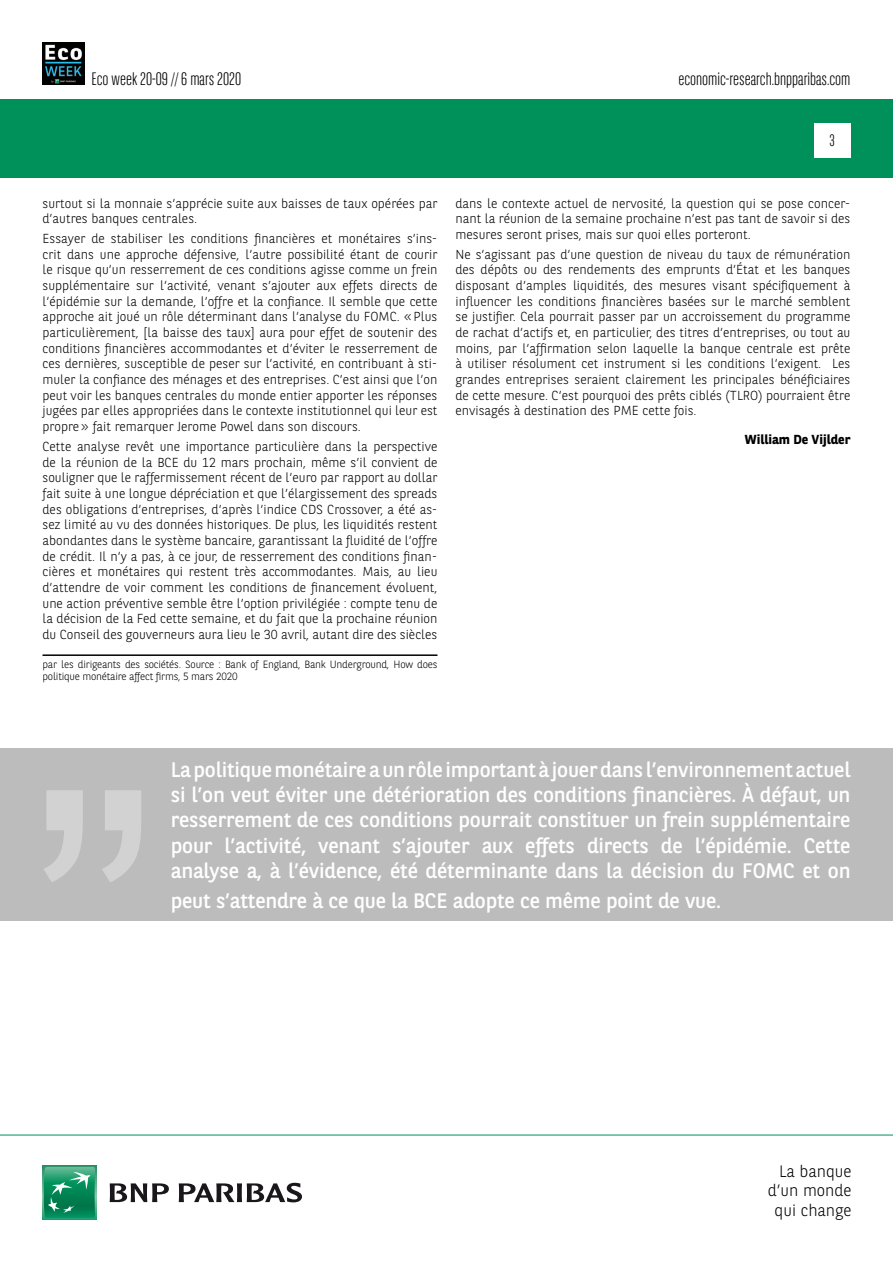
<style>
.page{position:relative;width:893px;height:1263px;background:#fff}
.page>*{position:absolute;margin:0;border:0;box-sizing:border-box;transform-origin:0 0}
.t1{font:21px/25.2px "BNPP Sans";letter-spacing:-.01em;color:#fff;text-align:justify}
.t2{font:300 18px "BNPP Sans Condensed";color:#000}
.t3{font:300 16.5px/19.8px "BNPP Sans";color:#000;text-align:right}
.t4{font:300 16.5px "BNPP Sans Condensed";color:#000}
.t5{font:300 13.05px/15.6px "BNPP Sans";color:#000;text-align:justify}
.t6{font:700 13.05px "BNPP Sans";color:#000}
.t7{font:300 10.5px/12.6px "BNPP Sans";letter-spacing:-.02em;color:#000}
</style>
<div class="page">
<div style="left:1px;top:99px;width:892px;height:78px;background:#00915b"></div>
<svg style="left:43px;top:1166px;width:53px;height:53px"></svg>
<svg style="left:44px;top:1167px;width:51px;height:51px;background:#26996e"></svg>
<svg style="left:110px;top:1183px;width:59px;height:19px"></svg>
<svg style="left:179px;top:1183px;width:123px;height:19px"></svg>
<hr style="left:0;top:1135px;width:893px;height:1px;background:#00915b">
<div style="left:814px;top:123px;width:36px;height:34px;background:#fff"></div>
<img style="left:43px;top:43px;width:42px;height:42px">
<hr style="left:43px;top:654px;width:394px;height:2px;background:#000">
<div style="left:1px;top:748px;width:892px;height:173px;background:#bcbcbc"></div>
<svg style="left:44px;top:790px;width:97px;height:92px"></svg>
<h2 class="t2" style="left:91px;top:67px;width:151px">Eco week 20-09 // 6 mars 2020</h2>
<h2 class="t2" style="left:678px;top:67px;width:174px">economic-research.bnpparibas.com</h2>
<p class="t4" style="left:829px;top:130px;width:7px">3</p>
<p class="t5" style="left:43px;top:195px;width:396px">surtout si la monnaie s’apprécie suite aux baisses de taux opérées par d’autres banques centrales.</p>
<p class="t5" style="left:43px;top:230px;width:396px">Essayer de stabiliser les conditions financières et monétaires s’ins&shy;crit dans une approche défensive, l’autre possibilité étant de courir le risque qu’un resserrement de ces conditions agisse comme un frein supplémentaire sur l’activité, venant s’ajouter aux effets directs de l’épidémie sur la demande, l’offre et la confiance. Il semble que cette approche ait joué un rôle déterminant dans l’analyse du FOMC. «Plus particulièrement, [la baisse des taux] aura pour effet de soutenir des conditions financières accommodantes et d’éviter le resserrement de ces dernières, susceptible de peser sur l’activité, en contribuant à sti&shy;muler la confiance des ménages et des entreprises. C’est ainsi que l’on peut voir les banques centrales du monde entier apporter les réponses jugées par elles appropriées dans le contexte institutionnel qui leur est propre» fait remarquer Jerome Powel dans son discours.</p>
<p class="t5" style="left:43px;top:438px;width:396px">Cette analyse revêt une importance particulière dans la perspective de la réunion de la BCE du 12 mars prochain, même s’il convient de souligner que le raffermissement récent de l’euro par rapport au dollar fait suite à une longue dépréciation et que l’élargissement des spreads des obligations d’entreprises, d’après l’indice CDS Crossover, a été as&shy;sez limité au vu des données historiques. De plus, les liquidités restent abondantes dans le système bancaire, garantissant la fluidité de l’offre de crédit. Il n’y a pas, à ce jour, de resserrement des conditions finan&shy;cières et monétaires qui restent très accommodantes. Mais, au lieu d’attendre de voir comment les conditions de financement évoluent, une action préventive semble être l’option privilégiée : compte tenu de la décision de la Fed cette semaine, et du fait que la prochaine réunion du Conseil des gouverneurs aura lieu le 30 avril, autant dire des siècles</p>
<p class="t7" style="left:43px;top:657px;width:396px">par les dirigeants des sociétés. Source : Bank of England, Bank Underground, How does politique monétaire affect firms, 5 mars 2020</p>
<p class="t5" style="left:455px;top:195px;width:396px">dans le contexte actuel de nervosité, la question qui se pose concer&shy;nant la réunion de la semaine prochaine n’est pas tant de savoir si des mesures seront prises, mais sur quoi elles porteront.</p>
<p class="t5" style="left:455px;top:246px;width:396px">Ne s’agissant pas d’une question de niveau du taux de rémunération des dépôts ou des rendements des emprunts d’État et les banques disposant d’amples liquidités, des mesures visant spécifiquement à influencer les conditions financières basées sur le marché semblent se justifier. Cela pourrait passer par un accroissement du programme de rachat d’actifs et, en particulier, des titres d’entreprises, ou tout au moins, par l’affirmation selon laquelle la banque centrale est prête à utiliser résolument cet instrument si les conditions l’exigent. Les grandes entreprises seraient clairement les principales bénéficiaires de cette mesure. C’est pourquoi des prêts ciblés (TLRO) pourraient être envisagés à destination des PME cette fois.</p>
<p class="t6" style="left:745px;top:430px;width:107px">William De Vijlder</p>
<p class="t1" style="left:171px;top:756px;width:681px">La politique monétaire a un rôle important à jouer dans l’environnement actuel si l’on veut éviter une détérioration des conditions financières. À défaut, un resserrement de ces conditions pourrait constituer un frein supplémentaire pour l’activité, venant s’ajouter aux effets directs de l’épidémie. Cette analyse a, à l’évidence, été déterminante dans la décision du FOMC et on</p>
<h1 class="t1" style="left:171px;top:888px;width:552px">peut s’attendre à ce que la BCE adopte ce même point de vue.</h1>
<p class="t3" style="left:768px;top:1160px;width:85px">La banque d’un monde qui change</p>
</div>
